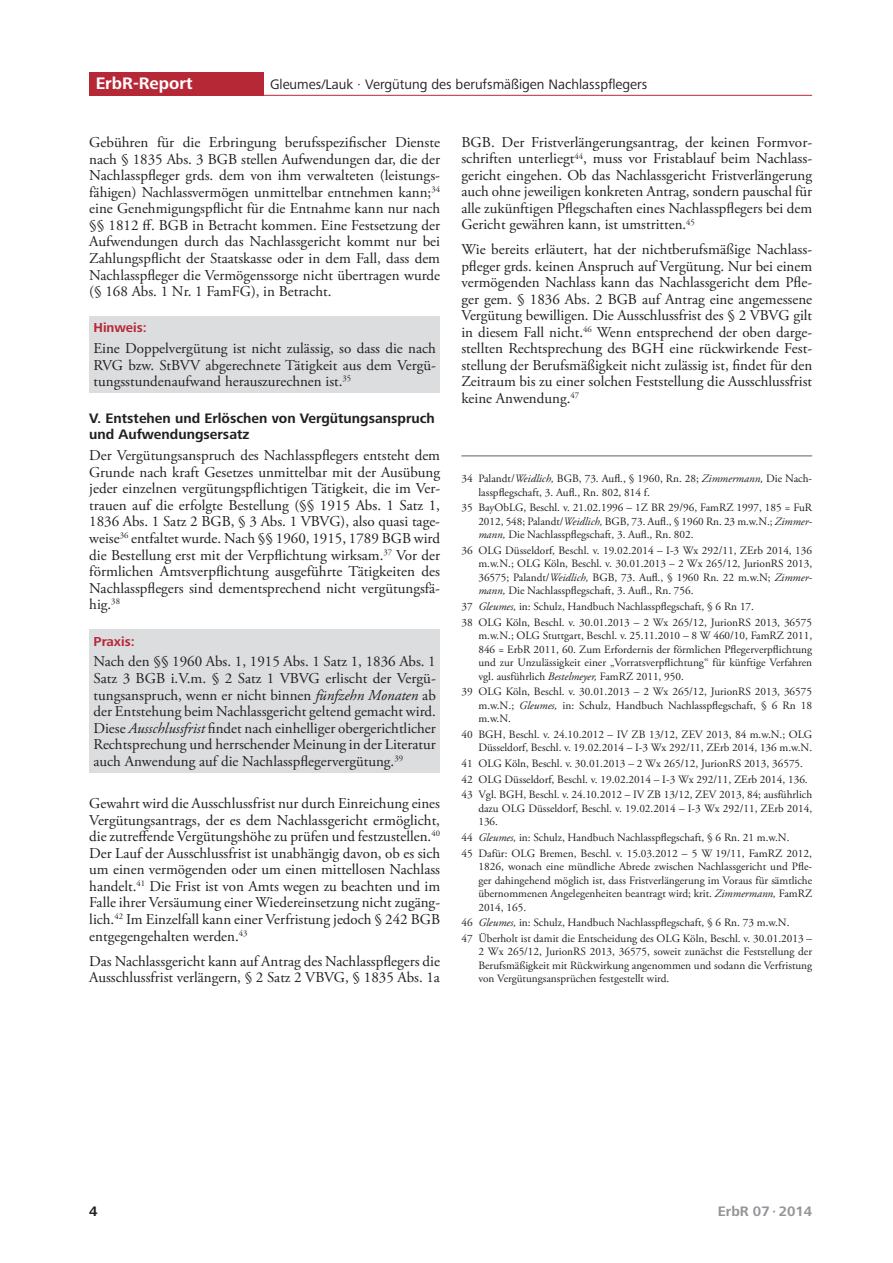
<style>
.page{position:relative;width:893px;height:1263px;background:#fff}
.page>*{position:absolute;margin:0;border:0;box-sizing:border-box;transform-origin:0 0}
.t1{font:700 17.25px "Frutiger Next Pro";color:#fff}
.t2{font:15px/16.6px "Adobe Garamond Pro";color:#231f20;text-align:justify}
.t3{font:700 14.25px/15.8px "Frutiger Next Pro";color:#231f20}
.t4{font:14.25px "Frutiger Next Pro";color:#231f20}
.t5{font:700 14.25px "Frutiger Next Pro";color:#939598}
.t6{font:700 13.5px "Frutiger Next Pro";color:#b72837}
.t7{font:11.25px/13.5px "Adobe Garamond Pro";color:#231f20}
.s1{font-style:italic}
</style>
<div class="page">
<hr style="left:183px;top:95px;width:629px;height:1px;background:#b72837">
<div style="left:89px;top:72px;width:175px;height:24px;background:#b72837"></div>
<div style="left:89px;top:629px;width:351px;height:143px;background:#dcdddf"></div>
<div style="left:89px;top:316px;width:351px;height:77px;background:#dcdddf"></div>
<hr style="left:461px;top:455px;width:351px;height:2px;background:#939598">
<p class="t1" style="left:96px;top:74px;width:98px">ErbR-Report</p>
<p class="t4" style="left:270px;top:76px;width:379px">Gleumes/Lauk · Vergütung des berufsmäßigen Nachlasspflegers</p>
<p class="t2" style="left:89px;top:134px;width:352px">Gebühren für die Erbringung berufsspezifischer Dienste nach § 1835 Abs. 3 BGB stellen Aufwendungen dar, die der Nachlasspfleger grds. dem von ihm verwalteten (leistungs&shy;fähigen) Nachlassvermögen unmittelbar entnehmen kann;<sup>34 </sup>eine Genehmigungspflicht für die Entnahme kann nur nach §§ 1812 ff. BGB in Betracht kommen. Eine Festsetzung der Aufwendungen durch das Nachlassgericht kommt nur bei Zahlungspflicht der Staatskasse oder in dem Fall, dass dem Nachlasspfleger die Vermögenssorge nicht übertragen wurde (§ 168 Abs. 1 Nr. 1 FamFG), in Betracht.</p>
<p class="t6" style="left:94px;top:320px;width:55px">Hinweis:</p>
<p class="t2" style="left:94px;top:341px;width:344px">Eine Doppelvergütung ist nicht zulässig, so dass die nach RVG bzw. StBVV abgerechnete Tätigkeit aus dem Vergü&shy;tungsstundenaufwand herauszurechnen ist.<sup>35</sup></p>
<p class="t3" style="left:89px;top:411px;width:347px">V. Entstehen und Erlöschen von Vergütungsanspruch und Aufwendungsersatz</p>
<p class="t2" style="left:89px;top:447px;width:352px">Der Vergütungsanspruch des Nachlasspflegers entsteht dem Grunde nach kraft Gesetzes unmittelbar mit der Ausübung jeder einzelnen vergütungspflichtigen Tätigkeit, die im Ver&shy;trauen auf die erfolgte Bestellung (§§ 1915 Abs. 1 Satz 1, 1836 Abs. 1 Satz 2 BGB, § 3 Abs. 1 VBVG), also quasi tage&shy;weise<sup>36</sup> entfaltet wurde. Nach §§ 1960, 1915, 1789 BGB wird die Bestellung erst mit der Verpflichtung wirksam.<sup>37</sup> Vor der förmlichen Amtsverpflichtung ausgeführte Tätigkeiten des Nachlasspflegers sind dementsprechend nicht vergütungsfä&shy;hig.<sup>38</sup></p>
<p class="t6" style="left:94px;top:633px;width:43px">Praxis:</p>
<p class="t2" style="left:94px;top:654px;width:344px">Nach den §§ 1960 Abs. 1, 1915 Abs. 1 Satz 1, 1836 Abs. 1<br>Satz 3 BGB i.V.m. § 2 Satz 1 VBVG erlischt der Vergü&shy;tungsanspruch, wenn er nicht binnen <span class="s1">fünfzehn Monaten</span> ab der Entstehung beim Nachlassgericht geltend gemacht wird.<br>Diese <span class="s1">Ausschlussfrist</span> findet nach einhelliger obergerichtlicher Rechtsprechung und herrschender Meinung in der Literatur auch Anwendung auf die Nachlasspflegervergütung.<sup>39</sup></p>
<p class="t2" style="left:89px;top:795px;width:352px">Gewahrt wird die Ausschlussfrist nur durch Einreichung eines Vergütungsantrags, der es dem Nachlassgericht ermöglicht, die zutreffende Vergütungshöhe zu prüfen und festzustellen.<sup>40<br></sup>Der Lauf der Ausschlussfrist ist unabhängig davon, ob es sich um einen vermögenden oder um einen mittellosen Nachlass handelt.<sup>41</sup> Die Frist ist von Amts wegen zu beachten und im Falle ihrer Versäumung einer Wiedereinsetzung nicht zugäng&shy;lich.<sup>42</sup> Im Einzelfall kann einer Verfristung jedoch § 242 BGB entgegengehalten werden.<sup>43</sup></p>
<p class="t2" style="left:89px;top:953px;width:352px">Das Nachlassgericht kann auf Antrag des Nachlasspflegers die<br>Ausschlussfrist verlängern, § 2 Satz 2 VBVG, § 1835 Abs. 1a</p>
<p class="t2" style="left:461px;top:134px;width:352px">BGB. Der Fristverlängerungsantrag, der keinen Formvor&shy;schriften unterliegt<sup>44</sup>, muss vor Fristablauf beim Nachlass&shy;gericht eingehen. Ob das Nachlassgericht Fristverlängerung auch ohne jeweiligen konkreten Antrag, sondern pauschal für alle zukünftigen Pflegschaften eines Nachlasspflegers bei dem Gericht gewähren kann, ist umstritten.<sup>45</sup></p>
<p class="t2" style="left:461px;top:242px;width:352px">Wie bereits erläutert, hat der nichtberufsmäßige Nachlass&shy;pfleger grds. keinen Anspruch auf Vergütung. Nur bei einem vermögenden Nachlass kann das Nachlassgericht dem Pfle&shy;ger gem. § 1836 Abs. 2 BGB auf Antrag eine angemessene Vergütung bewilligen. Die Ausschlussfrist des § 2 VBVG gilt in diesem Fall nicht.<sup>46</sup> Wenn entsprechend der oben darge&shy;stellten Rechtsprechung des BGH eine rückwirkende Fest&shy;stellung der Berufsmäßigkeit nicht zulässig ist, findet für den Zeitraum bis zu einer solchen Feststellung die Ausschlussfrist keine Anwendung.<sup>47</sup></p>
<p class="t7" style="left:478px;top:472px;width:335px;text-indent:-17px">34 Palandt/<span class="s1">Weidlich,</span> BGB, 73. Aufl., § 1960, Rn. 28; <span class="s1">Zimmermann,</span> Die Nach&shy;lasspflegschaft, 3. Aufl., Rn. 802, 814 f.</p>
<p class="t7" style="left:478px;top:501px;width:335px;text-align:justify;text-indent:-17px">35 BayObLG, Beschl. v. 21.02.1996 – 1Z BR 29/96, FamRZ 1997, 185 = FuR 2012, 548; Palandt/<span class="s1">Weidlich,</span> BGB, 73. Aufl., § 1960 Rn. 23 m.w.N.; <span class="s1">Zimmer&shy;mann,</span> Die Nachlasspflegschaft, 3. Aufl., Rn. 802.</p>
<p class="t7" style="left:478px;top:544px;width:335px;text-align:justify;text-indent:-17px">36 OLG Düsseldorf, Beschl. v. 19.02.2014 – I-3 Wx 292/11, ZErb 2014, 136 m.w.N.; OLG Köln, Beschl. v. 30.01.2013 – 2 Wx 265/12, JurionRS 2013, 36575; Palandt/<span class="s1">Weidlich,</span> BGB, 73. Aufl., § 1960 Rn. 22 m.w.N; <span class="s1">Zimmer&shy;mann,</span> Die Nachlasspflegschaft, 3. Aufl., Rn. 756.</p>
<p class="t7" style="left:461px;top:599px;width:352px;line-height:15.6px">37 <span class="s1">Gleumes,</span> in: Schulz, Handbuch Nachlasspflegschaft, § 6 Rn 17.<br>38 OLG Köln, Beschl. v. 30.01.2013 – 2 Wx 265/12, JurionRS 2013, 36575</p>
<p class="t7" style="left:478px;top:629px;width:335px;text-align:justify">m.w.N.; OLG Stuttgart, Beschl. v. 25.11.2010 – 8 W 460/10, FamRZ 2011, 846 = ErbR 2011, 60. Zum Erfordernis der förmlichen Pflegerverpflichtung und zur Unzulässigkeit einer „Vorratsverpflichtung“ für künftige Verfahren vgl. ausführlich <span class="s1">Bestelmeyer,</span> FamRZ 2011, 950.</p>
<p class="t7" style="left:478px;top:685px;width:335px;text-align:justify;text-indent:-17px">39 OLG Köln, Beschl. v. 30.01.2013 – 2 Wx 265/12, JurionRS 2013, 36575 m.w.N.; <span class="s1">Gleumes,</span> in: Schulz, Handbuch Nachlasspflegschaft, § 6 Rn 18 m.w.N.</p>
<p class="t7" style="left:461px;top:728px;width:352px;text-align:right">40 BGH, Beschl. v. 24.10.2012 – IV ZB 13/12, ZEV 2013, 84 m.w.N.; OLG<br>Düsseldorf, Beschl. v. 19.02.2014 – I-3 Wx 292/11, ZErb 2014, 136 m.w.N.</p>
<p class="t7" style="left:461px;top:756px;width:352px;line-height:15.6px">41 OLG Köln, Beschl. v. 30.01.2013 – 2 Wx 265/12, JurionRS 2013, 36575.<br>42 OLG Düsseldorf, Beschl. v. 19.02.2014 – I-3 Wx 292/11, ZErb 2014, 136.<br>43 Vgl. BGH, Beschl. v. 24.10.2012 – IV ZB 13/12, ZEV 2013, 84; ausführlich</p>
<p class="t7" style="left:478px;top:802px;width:335px">dazu OLG Düsseldorf, Beschl. v. 19.02.2014 – I-3 Wx 292/11, ZErb 2014,<br>136.</p>
<p class="t7" style="left:461px;top:830px;width:352px;line-height:15.6px">44 <span class="s1">Gleumes,</span> in: Schulz, Handbuch Nachlasspflegschaft, § 6 Rn. 21 m.w.N.<br>45 Dafür: OLG Bremen, Beschl. v. 15.03.2012 – 5 W 19/11, FamRZ 2012,</p>
<p class="t7" style="left:478px;top:860px;width:335px;text-align:justify">1826, wonach eine mündliche Abrede zwischen Nachlassgericht und Pfle&shy;ger dahingehend möglich ist, dass Fristverlängerung im Voraus für sämtliche übernommenen Angelegenheiten beantragt wird; krit. <span class="s1">Zimmermann,</span> FamRZ 2014, 165.</p>
<p class="t7" style="left:461px;top:915px;width:352px;line-height:15.6px">46 <span class="s1">Gleumes,</span> in: Schulz, Handbuch Nachlasspflegschaft, § 6 Rn. 73 m.w.N.<br>47 Überholt ist damit die Entscheidung des OLG Köln, Beschl. v. 30.01.2013 –</p>
<p class="t7" style="left:478px;top:945px;width:335px;text-align:justify">2 Wx 265/12, JurionRS 2013, 36575, soweit zunächst die Feststellung der Berufsmäßigkeit mit Rückwirkung angenommen und sodann die Verfristung von Vergütungsansprüchen festgestellt wird.</p>
<p class="t3" style="left:89px;top:1203px;width:10px">4</p>
<p class="t5" style="left:718px;top:1203px;width:96px">ErbR 07 · 2014</p>
</div>
